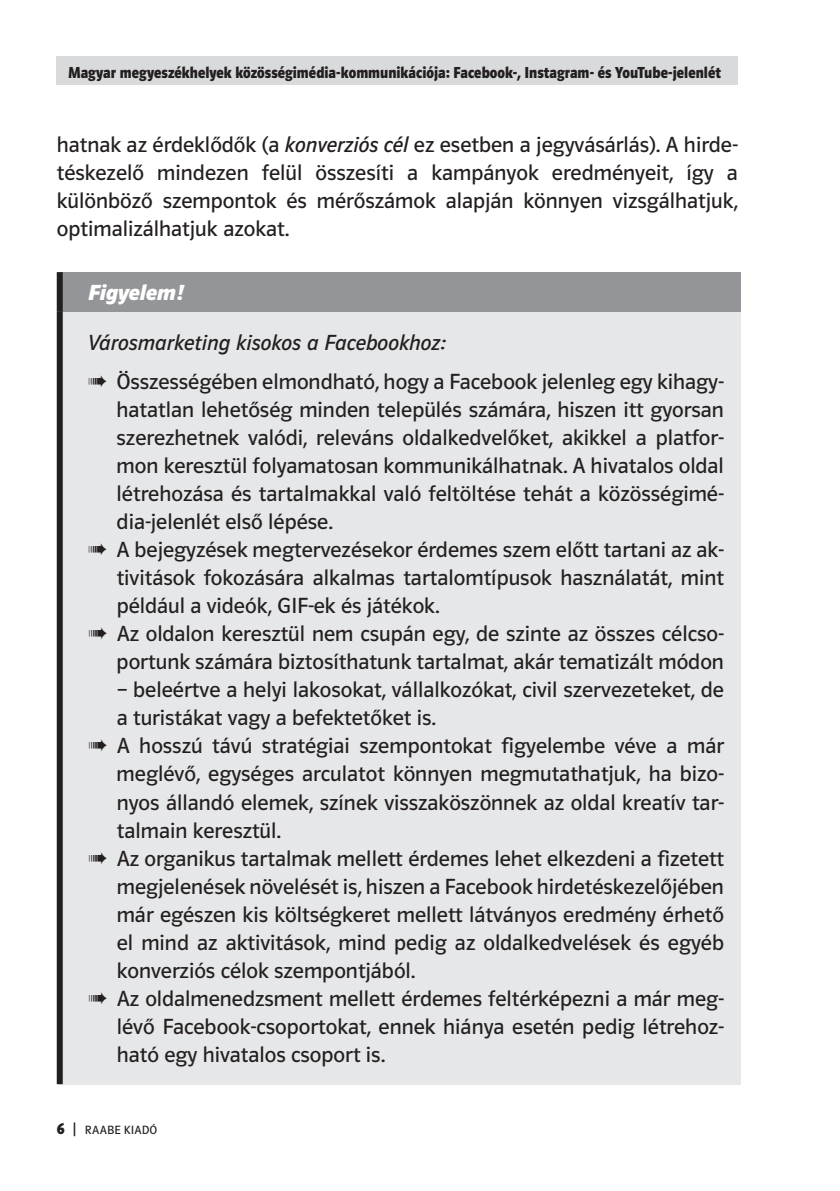
<style>
.page{position:relative;width:840px;height:1191px;background:#fff}
.page>*{position:absolute;margin:0;border:0;box-sizing:border-box;transform-origin:0 0}
.t1{font:22px/28px "Polo ST11 K";color:#231f20;text-align:justify}
.t2{font:italic 700 22px "Polo ST11 K";color:#fff}
.t3{font:700 16px "Polo ST11 K";letter-spacing:.005em;color:#231f20;scale:.9 1}
.t4{font:12px "Polo ST11 K";letter-spacing:.02em;color:#231f20}
.s1{font-style:italic}
.s2{font-weight:700;font-size:16px}
.s3{font-size:16px}
</style>
<div class="page">
<div style="left:57px;top:57px;width:680px;height:28px;background:#d9dadc"></div>
<div style="left:60px;top:272px;width:680px;height:40px;background:#939598"></div>
<div style="left:60px;top:312px;width:680px;height:772px;background:#e6e7e9"></div>
<div style="left:57px;top:272px;width:6px;height:40px;background:#231f20"></div>
<div style="left:57px;top:312px;width:6px;height:772px;background:#231f20"></div>
<p class="t3" style="left:68px;top:64px;width:726px">Magyar megyeszékhelyek közösségimédia-kommunikációja: Facebook-, Instagram- és YouTube-jelenlét</p>
<p class="t1" style="left:57px;top:131px;width:682px">hatnak az érdeklődők (a <span class="s1">konverziós cél</span> ez esetben a jegyvásárlás). A hirde&shy;téskezelő mindezen felül összesíti a kampányok eredményeit, így a különböző szempontok és mérőszámok alapján könnyen vizsgálhatjuk, optimalizálhatjuk azokat.</p>
<p class="t2" style="left:88px;top:280px;width:97px">Figyelem!</p>
<p class="t1" style="left:88px;top:323px;width:637px;line-height:39.4px"><span class="s1">Városmarketing kisokos a Facebookhoz:<br></span>➠ Összességében elmondható, hogy a Facebook jelenleg egy kihagy-</p>
<p class="t1" style="left:116px;top:396px;width:608px">hatatlan lehetőség minden település számára, hiszen itt gyorsan</p>
<p class="t1" style="left:117px;top:424px;width:608px">szerezhetnek valódi, releváns oldalkedvelőket, akikkel a platfor-</p>
<p class="t1" style="left:117px;top:452px;width:608px">mon keresztül folyamatosan kommunikálhatnak. A hivatalos oldal</p>
<p class="t1" style="left:117px;top:480px;width:608px">létrehozása és tartalmakkal való feltöltése tehát a közösségimé-</p>
<p class="t1" style="left:117px;top:508px;width:217px">dia-jelenlét első lépése.</p>
<p class="t1" style="left:88px;top:536px;width:637px">➠ A bejegyzések megtervezésekor érdemes szem előtt tartani az ak-</p>
<p class="t1" style="left:117px;top:564px;width:608px">tivitások fokozására alkalmas tartalomtípusok használatát, mint</p>
<p class="t1" style="left:117px;top:592px;width:324px">például a videók, GIF-ek és játékok.</p>
<p class="t1" style="left:88px;top:620px;width:636px">➠ Az oldalon keresztül nem csupán egy, de szinte az összes célcso-</p>
<p class="t1" style="left:117px;top:648px;width:608px">portunk számára biztosíthatunk tartalmat, akár tematizált módon</p>
<p class="t1" style="left:117px;top:676px;width:608px">– beleértve a helyi lakosokat, vállalkozókat, civil szervezeteket, de</p>
<p class="t1" style="left:117px;top:704px;width:320px">a turistákat vagy a befektetőket is.</p>
<p class="t1" style="left:88px;top:732px;width:636px">➠ A hosszú távú stratégiai szempontokat figyelembe véve a már</p>
<p class="t1" style="left:117px;top:760px;width:608px">meglévő, egységes arculatot könnyen megmutathatjuk, ha bizo-</p>
<p class="t1" style="left:117px;top:788px;width:608px">nyos állandó elemek, színek visszaköszönnek az oldal kreatív tar-</p>
<p class="t1" style="left:117px;top:816px;width:166px">talmain keresztül.</p>
<p class="t1" style="left:88px;top:844px;width:636px">➠ Az organikus tartalmak mellett érdemes lehet elkezdeni a fizetett</p>
<p class="t1" style="left:117px;top:872px;width:608px">megjelenések növelését is, hiszen a Facebook hirdetéskezelőjében</p>
<p class="t1" style="left:117px;top:900px;width:608px">már egészen kis költségkeret mellett látványos eredmény érhető</p>
<p class="t1" style="left:117px;top:928px;width:608px">el mind az aktivitások, mind pedig az oldalkedvelések és egyéb</p>
<p class="t1" style="left:117px;top:956px;width:300px">konverziós célok szempontjából.</p>
<p class="t1" style="left:88px;top:984px;width:636px">➠ Az oldalmenedzsment mellett érdemes feltérképezni a már meg-</p>
<p class="t1" style="left:117px;top:1012px;width:608px">lévő Facebook-csoportokat, ennek hiánya esetén pedig létrehoz-</p>
<p class="t1" style="left:117px;top:1040px;width:269px">ható egy hivatalos csoport is.</p>
<p class="t4" style="left:57px;top:1123px;width:102px"><span class="s2">6</span> <span class="s3">|</span> RAABE KIADÓ</p>
</div>
